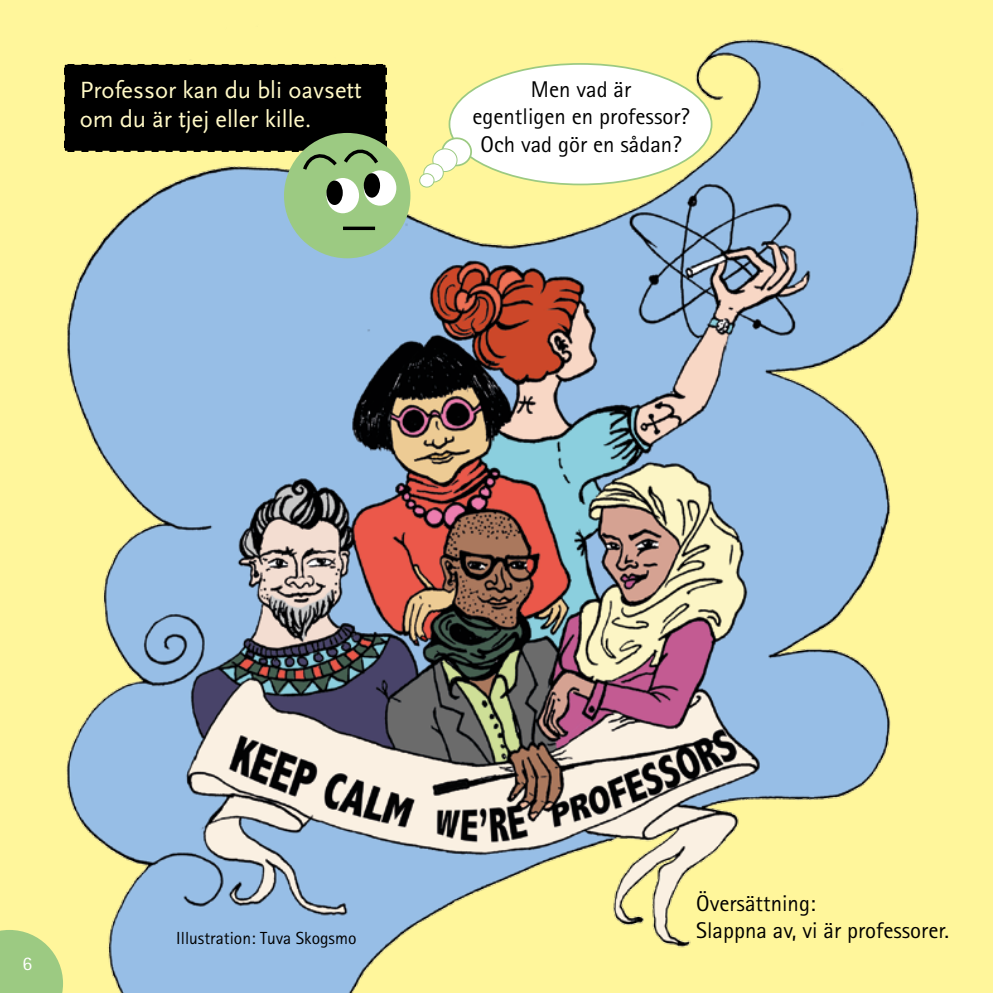
<style>
.page{position:relative;width:993px;height:993px;background:#fff}
.page>*{position:absolute;margin:0;border:0;box-sizing:border-box;transform-origin:0 0}
.t1{font:24.5px/29.4px "Scala Sans Pro";color:#fff9c7}
.t2{font:22.75px/27.3px "Agfa Rotis Sans Serif";color:#000}
.t3{font:19.25px "Agfa Rotis Sans Serif";color:#fff}
.t4{font:17.5px "Agfa Rotis Sans Serif";color:#000}
</style>
<div class="page">
<div style="left:0;top:0;width:992px;height:992px;background:#fff69b"></div>
<svg style="left:0;top:929px;width:63px;height:63px;background:#acd186"></svg>
<img style="left:63px;top:18px;width:866px;height:974px">
<div style="left:449px;top:64px;width:262px;height:120px;background:#fff;border-radius:50%"></div>
<svg style="left:432px;top:136px;width:41px;height:37px"></svg>
<svg style="left:423px;top:163px;width:20px;height:19px"></svg>
<div style="left:423px;top:163px;width:21px;height:20px;border:1px solid #9cca82;border-radius:50%"></div>
<div style="left:419px;top:173px;width:15px;height:14px;background:#fff;border-radius:50%"></div>
<div style="left:419px;top:173px;width:15px;height:14px;border:1px solid #9cca82;border-radius:50%"></div>
<div style="left:284px;top:133px;width:126px;height:125px;background:#9cca82;border-radius:50%"></div>
<div style="left:363px;top:170px;width:33px;height:35px;background:#fff;border-radius:50%"></div>
<div style="left:326px;top:178px;width:33px;height:35px;background:#fff;border-radius:50%"></div>
<div style="left:363px;top:173px;width:17px;height:25px;background:#000;border-radius:50%"></div>
<div style="left:326px;top:180px;width:16px;height:25px;background:#000;border-radius:50%"></div>
<svg style="left:343px;top:226px;width:32px;height:4px"></svg>
<svg style="left:62px;top:62px;width:326px;height:111px;background:#363824"></svg>
<p class="t1" style="left:80px;top:75px;width:283px">Professor kan du bli oavsett om du är tjej eller kille.</p>
<p class="t2" style="left:472px;top:75px;width:219px;text-align:center">Men vad är<br>egentligen en professor?<br>Och vad gör en sådan?</p>
<p class="t3" style="left:22px;top:952px;width:11px">6</p>
<p class="t4" style="left:176px;top:927px;width:182px">Illustration: Tuva Skogsmo</p>
<p class="t2" style="left:696px;top:889px;width:254px">Översättning:<br>Slappna av, vi är professorer.</p>
</div>
